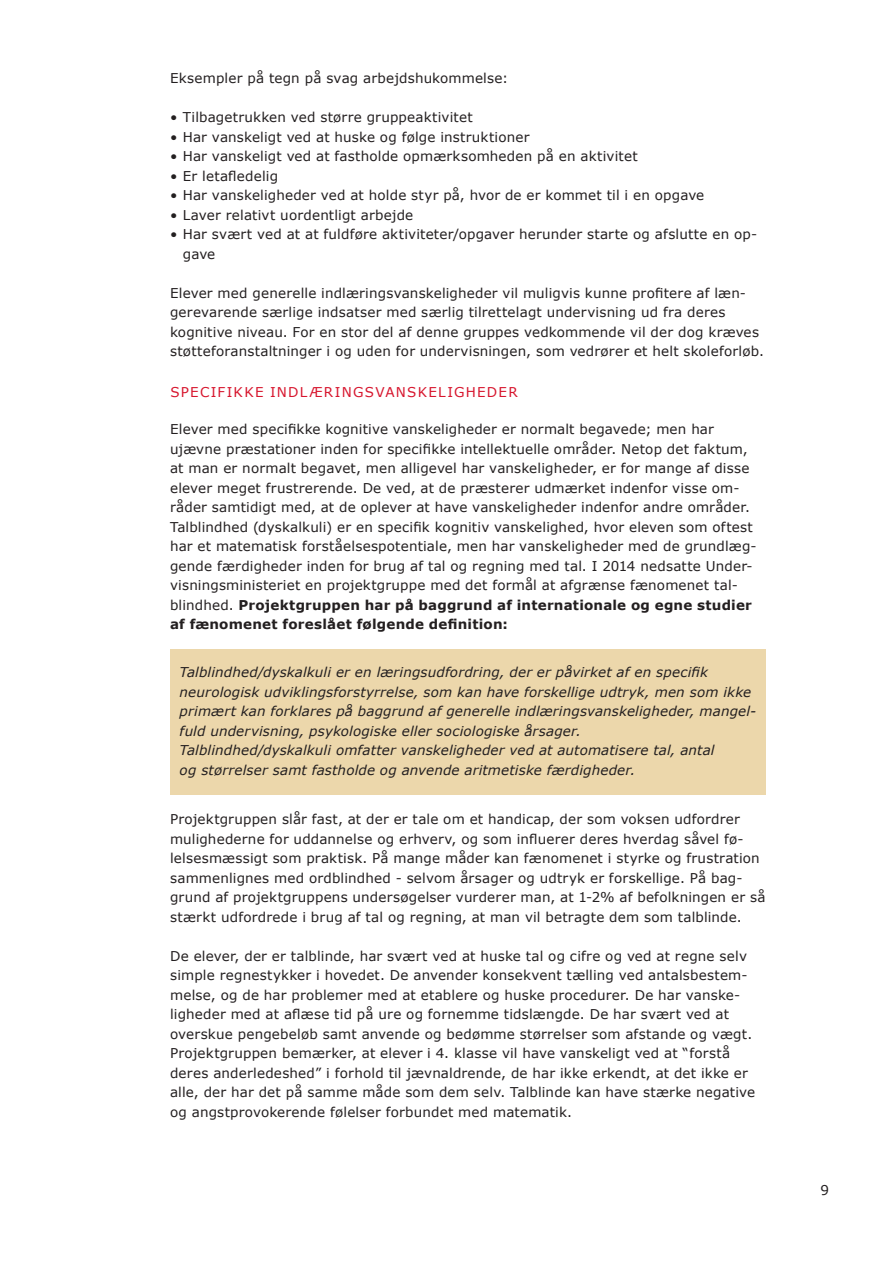
<style>
.page{position:relative;width:893px;height:1263px;background:#fff}
.page>*{position:absolute;margin:0;border:0;box-sizing:border-box;transform-origin:0 0}
.t1{font:13.5px/19.5px "Verdana";letter-spacing:.01em;color:#231f20}
.t2{font:italic 13.5px/19.5px "Verdana";letter-spacing:.01em;color:#231f20}
.t3{font:13.5px "Verdana";letter-spacing:.095em;color:#d7162e}
.s1{font-weight:700}
</style>
<div class="page">
<div style="left:170px;top:649px;width:595px;height:146px;background:#ecd7ab"></div>
<p class="t1" style="left:170px;top:68px;width:340px">Eksempler på tegn på svag arbejdshukommelse:</p>
<p class="t1" style="left:170px;top:107px;width:304px">• Tilbagetrukken ved større gruppeaktivitet</p>
<p class="t1" style="left:170px;top:127px;width:361px">• Har vanskeligt ved at huske og følge instruktioner</p>
<p class="t1" style="left:170px;top:146px;width:469px">• Har vanskeligt ved at fastholde opmærksomheden på en aktivitet</p>
<p class="t1" style="left:170px;top:166px;width:110px">• Er letafledelig</p>
<p class="t1" style="left:170px;top:185px;width:536px">• Har vanskeligheder ved at holde styr på, hvor de er kommet til i en opgave</p>
<p class="t1" style="left:170px;top:205px;width:245px">• Laver relativt uordentligt arbejde</p>
<p class="t1" style="left:183px;top:224px;width:576px;text-indent:-13px">• Har svært ved at at fuldføre aktiviteter/opgaver herunder starte og afslutte en op&shy;gave</p>
<p class="t1" style="left:170px;top:283px;width:595px">Elever med generelle indlæringsvanskeligheder vil muligvis kunne profitere af læn&shy;gerevarende særlige indsatser med særlig tilrettelagt undervisning ud fra deres kognitive niveau. For en stor del af denne gruppes vedkommende vil der dog kræves støtteforanstaltninger i og uden for undervisningen, som vedrører et helt skoleforløb.</p>
<p class="t3" style="left:170px;top:383px;width:349px">SPECIFIKKE INDLÆRINGSVANSKELIGHEDER</p>
<p class="t1" style="left:170px;top:419px;width:588px">Elever med specifikke kognitive vanskeligheder er normalt begavede; men har ujævne præstationer inden for specifikke intellektuelle områder. Netop det faktum, at man er normalt begavet, men alligevel har vanskeligheder, er for mange af disse elever meget frustrerende. De ved, at de præsterer udmærket indenfor visse om&shy;råder samtidigt med, at de oplever at have vanskeligheder indenfor andre områder.<br>Talblindhed (dyskalkuli) er en specifik kognitiv vanskelighed, hvor eleven som oftest har et matematisk forståelsespotentiale, men har vanskeligheder med de grundlæg&shy;gende færdigheder inden for brug af tal og regning med tal. I 2014 nedsatte Under&shy;visningsministeriet en projektgruppe med det formål at afgrænse fænomenet tal&shy;blindhed. <span class="s1">Projektgruppen har på baggrund af internationale og egne studier af fænomenet foreslået følgende definition:</span></p>
<p class="t2" style="left:180px;top:663px;width:578px">Talblindhed/dyskalkuli er en læringsudfordring, der er påvirket af en specifik neurologisk udviklingsforstyrrelse, som kan have forskellige udtryk, men som ikke primært kan forklares på baggrund af generelle indlæringsvanskeligheder, mangel&shy;fuld undervisning, psykologiske eller sociologiske årsager.<br>Talblindhed/dyskalkuli omfatter vanskeligheder ved at automatisere tal, antal<br>og størrelser samt fastholde og anvende aritmetiske færdigheder.</p>
<p class="t1" style="left:170px;top:809px;width:597px">Projektgruppen slår fast, at der er tale om et handicap, der som voksen udfordrer mulighederne for uddannelse og erhverv, og som influerer deres hverdag såvel fø&shy;lelsesmæssigt som praktisk. På mange måder kan fænomenet i styrke og frustration sammenlignes med ordblindhed - selvom årsager og udtryk er forskellige. På bag&shy;grund af projektgruppens undersøgelser vurderer man, at 1-2% af befolkningen er så stærkt udfordrede i brug af tal og regning, at man vil betragte dem som talblinde.</p>
<p class="t1" style="left:170px;top:946px;width:587px">De elever, der er talblinde, har svært ved at huske tal og cifre og ved at regne selv simple regnestykker i hovedet. De anvender konsekvent tælling ved antalsbestem&shy;melse, og de har problemer med at etablere og huske procedurer. De har vanske&shy;ligheder med at aflæse tid på ure og fornemme tidslængde. De har svært ved at overskue pengebeløb samt anvende og bedømme størrelser som afstande og vægt.<br>Projektgruppen bemærker, at elever i 4. klasse vil have vanskeligt ved at “forstå deres anderledeshed” i forhold til jævnaldrende, de har ikke erkendt, at det ikke er alle, der har det på samme måde som dem selv. Talblinde kan have stærke negative og angstprovokerende følelser forbundet med matematik.</p>
<p class="t1" style="left:821px;top:1180px;width:10px">9</p>
</div>
